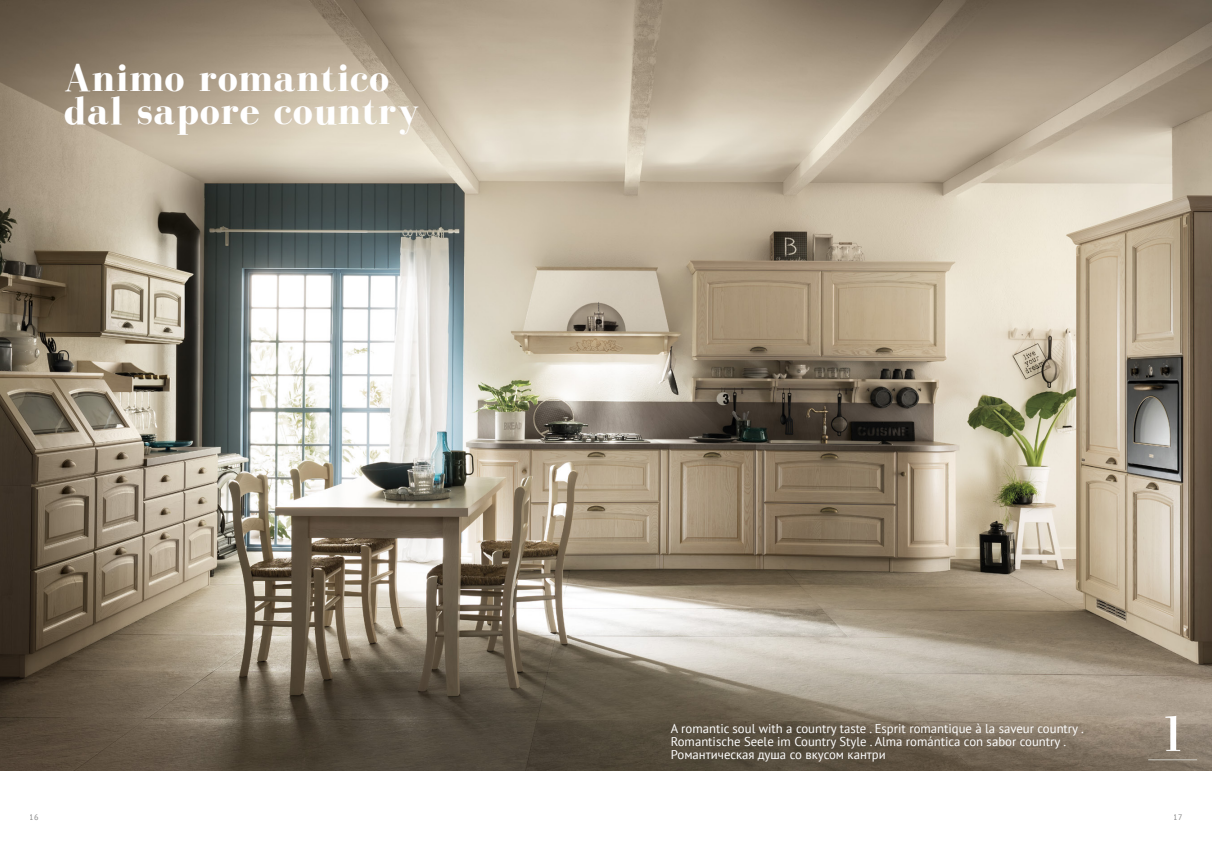
<style>
.page{position:relative;width:1212px;height:851px;background:#fff}
.page>*{position:absolute;margin:0;border:0;box-sizing:border-box;transform-origin:0 0}
.Normale{font:52.5px "Bodoni Cyrillic";color:#fff}
.Normale-2{font:700 40.5px "Bodoni FLF";letter-spacing:.025em;color:#fff}
.t1{font:12.75px "PT Sans";color:#fff}
.t2{font:8.02px "PT Sans";color:#878787}
</style>
<div class="page">
<img style="left:0;top:0;width:1212px;height:770px">
<hr style="left:1148px;top:759px;width:49px;height:1px;background:#c9c8c0">
<p class="Normale-2" style="left:64px;top:55px;width:327px">Animo romantico</p>
<p class="Normale-2" style="left:64px;top:88px;width:357px">dal sapore country</p>
<p class="t1" style="left:671px;top:720px;width:414px">A romantic soul with a country taste . Esprit romantique à la saveur country .</p>
<p class="t1" style="left:671px;top:733px;width:397px">Romantische Seele im Country Style . Alma romántica con sabor country .</p>
<p class="t1" style="left:671px;top:746px;width:216px">Романтическая душа со вкусом кантри</p>
<p class="Normale" style="left:1160px;top:705px;width:27px">1</p>
<p class="t2" style="left:30px;top:812px;width:10px">16</p>
<p class="t2" style="left:1174px;top:812px;width:10px">17</p>
</div>
